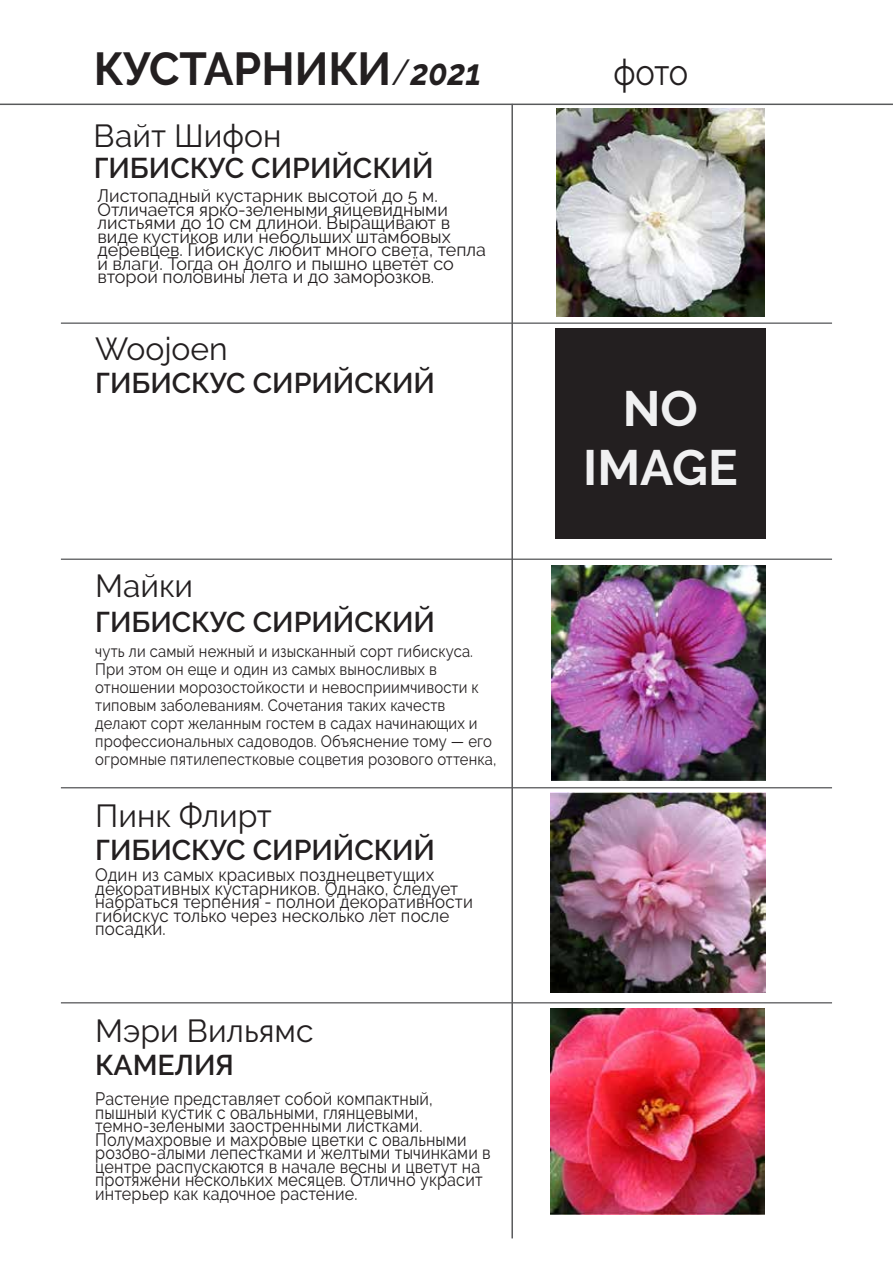
<style>
.page{position:relative;width:893px;height:1263px;background:#fff}
.page>*{position:absolute;margin:0;border:0;box-sizing:border-box;transform-origin:0 0}
.t1{font:700 49.5px/59.4px "Raleway";color:#f0f0f1;text-align:center}
.t2{font:700 46.05px "Raleway";color:#231f20;scale:.96 1}
.t3{font:36.15px "Raleway";color:#231f20;scale:.9 1}
.t4{font:31.8px "Raleway";color:#231f20}
.t5{font:600 28.5px "Raleway";color:#231f20}
.t6{font:18px/13.5px "Raleway";letter-spacing:.01em;color:#231f20;scale:.9 1}
.t7{font:18px/13.5px "Raleway";letter-spacing:.01em;color:#231f20}
.t8{font:18px/13.5px "Raleway";letter-spacing:.01em;color:#231f20;scale:.94 1}
.t9{font:16.5px/18px "Raleway";letter-spacing:.01em;color:#231f20;scale:.9 1}
.s1{font-weight:400;font-size:36.15px}
.s2{font-style:italic;font-size:36.15px}
</style>
<div class="page">
<img style="left:557px;top:109px;width:207px;height:207px">
<img style="left:551px;top:565px;width:215px;height:215px">
<img style="left:551px;top:793px;width:215px;height:199px">
<hr style="left:61px;top:322px;width:771px;height:2px;background:#58595b">
<hr style="left:61px;top:559px;width:771px;height:1px;background:#58595b">
<hr style="left:0;top:104px;width:893px;height:1px;background:#58595b">
<hr style="left:61px;top:787px;width:771px;height:1px;background:#58595b">
<hr style="left:61px;top:1002px;width:771px;height:1px;background:#58595b">
<hr style="left:511px;top:104px;width:2px;height:1134px;background:#58595b">
<div style="left:555px;top:329px;width:211px;height:210px;background:#231f20"></div>
<img style="left:551px;top:1008px;width:213px;height:207px">
<h2 class="t2" style="left:94px;top:43px;width:405px">КУСТАРНИКИ<span class="s1">/</span><span class="s2">2021</span></h2>
<h3 class="t4" style="left:94px;top:117px;width:189px">Вайт Шифон</h3>
<h3 class="t5" style="left:94px;top:151px;width:341px">ГИБИСКУС СИРИЙСКИЙ</h3>
<p class="t7" style="left:97px;top:189px;width:390px">Листопадный кустарник высотой до 5 м.<br>Отличается ярко-зелеными яйцевидными листьями до 10 см длиной. Выращивают в виде кустиков или небольших штамбовых деревцев. Гибискус любит много света, тепла и влаги. Тогда он долго и пышно цветёт со второй половины лета и до заморозков.</p>
<h3 class="t4" style="left:95px;top:330px;width:134px">Woojoen</h3>
<h3 class="t5" style="left:95px;top:367px;width:341px">ГИБИСКУС СИРИЙСКИЙ</h3>
<h3 class="t4" style="left:95px;top:567px;width:99px">Майки</h3>
<h3 class="t5" style="left:95px;top:605px;width:341px">ГИБИСКУС СИРИЙСКИЙ</h3>
<p class="t9" style="left:95px;top:642px;width:447px">чуть ли самый нежный и изысканный сорт гибискуса.<br>При этом он еще и один из самых выносливых в отношении морозостойкости и невосприимчивости к типовым заболеваниям. Сочетания таких качеств делают сорт желанным гостем в садах начинающих и профессиональных садоводов. Объяснение тому — его огромные пятилепестковые соцветия розового оттенка,</p>
<h3 class="t4" style="left:95px;top:797px;width:178px">Пинк Флирт</h3>
<p class="t8" style="left:95px;top:868px;width:403px">Один из самых красивых позднецветущих декоративных кустарников. Однако, следует набраться терпения - полной декоративности гибискус только через несколько лет после посадки.</p>
<h3 class="t5" style="left:95px;top:834px;width:341px">ГИБИСКУС СИРИЙСКИЙ</h3>
<h3 class="t4" style="left:95px;top:1013px;width:220px">Мэри Вильямс</h3>
<h3 class="t5" style="left:95px;top:1048px;width:140px">КАМЕЛИЯ</h3>
<p class="t6" style="left:95px;top:1092px;width:441px">Растение представляет собой компактный, пышный кустик с овальными, глянцевыми, темно-зелеными заостренными листками.<br>Полумахровые и махровые цветки с овальными розово-алыми лепестками и желтыми тычинками в центре распускаются в начале весны и цветут на протяжени нескольких месяцев. Отлично украсит интерьер как кадочное растение.</p>
<h3 class="t3" style="left:613px;top:51px;width:85px">фото</h3>
<h1 class="t1" style="left:583px;top:379px;width:156px">NO<br>IMAGE</h1>
</div>
